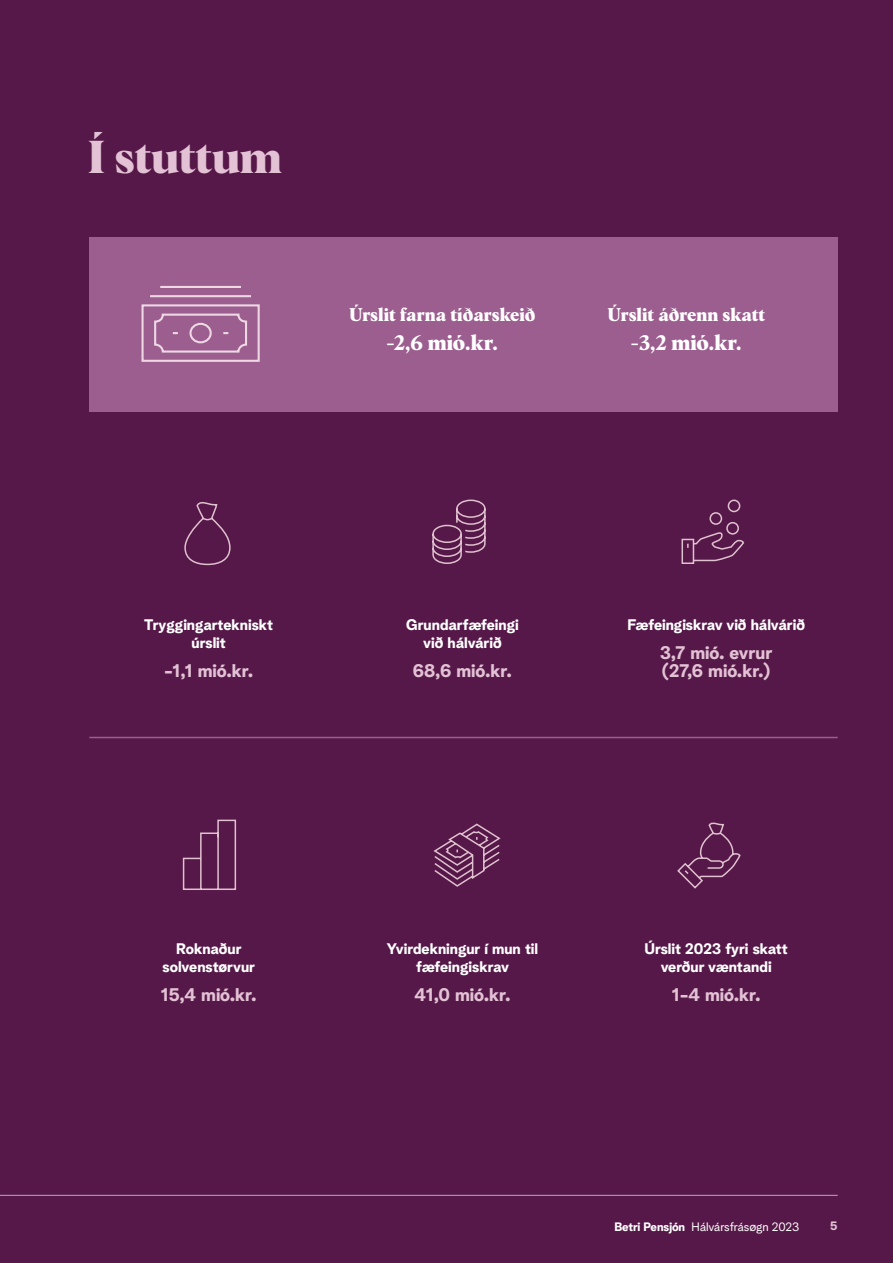
<style>
.page{position:relative;width:893px;height:1263px;background:#561848}
.page>*{position:absolute;margin:0;border:0;box-sizing:border-box;transform-origin:0 0}
.new_Tab_Stor_yvirskrift{font:700 45px "Albra";color:#e3c2d5}
.new_tekst_bullets{font:700 21px "Albra Text";color:#fff}
.I_stuttum_y{font:700 18px/18px "Albra Grotesk";color:#e3c2d5}
.new_tekst_bullets-2{font:700 18px "Albra Text";letter-spacing:-.005em;color:#fff}
.I_stuttum_y-2{font:700 15px/18px "Albra Grotesk";color:#fff;text-align:center}
.t1{font:12px "Albra Grotesk";letter-spacing:-.01em;color:#fff}
.t2{font:700 12px "Albra Grotesk";color:#e3c2d5}
.s1{font-weight:700}
</style>
<div class="page">
<div style="left:89px;top:237px;width:749px;height:174px;background:#9c5d8f"></div>
<svg style="left:432px;top:499px;width:54px;height:65px"></svg>
<svg style="left:681px;top:499px;width:64px;height:65px"></svg>
<svg style="left:433px;top:823px;width:68px;height:64px"></svg>
<svg style="left:677px;top:822px;width:64px;height:67px"></svg>
<svg style="left:182px;top:819px;width:55px;height:71px"></svg>
<svg style="left:141px;top:285px;width:119px;height:77px"></svg>
<hr style="left:89px;top:737px;width:749px;height:1px;background:#9c5d8f">
<svg style="left:184px;top:502px;width:47px;height:64px"></svg>
<hr style="left:0;top:1195px;width:838px;height:1px;background:#c3a2bf">
<p class="new_Tab_Stor_yvirskrift" style="left:88px;top:124px;width:196px">Í stuttum</p>
<p class="new_tekst_bullets-2" style="left:349px;top:301px;width:188px">Úrslit farna tíðarskeið</p>
<p class="new_tekst_bullets" style="left:387px;top:327px;width:113px">-2,6 mió.kr.</p>
<p class="new_tekst_bullets-2" style="left:608px;top:301px;width:159px">Úrslit áðrenn skatt</p>
<p class="new_tekst_bullets" style="left:631px;top:327px;width:112px">-3,2 mió.kr.</p>
<p class="I_stuttum_y-2" style="left:144px;top:614px;width:130px">Tryggingartekniskt</p>
<p class="I_stuttum_y-2" style="left:192px;top:632px;width:36px">úrslit</p>
<p class="I_stuttum_y" style="left:164px;top:659px;width:90px">-1,1 mió.kr.</p>
<p class="I_stuttum_y-2" style="left:176px;top:938px;width:67px">Roknaður</p>
<p class="I_stuttum_y-2" style="left:162px;top:956px;width:94px">solvenstørvur</p>
<p class="I_stuttum_y" style="left:161px;top:983px;width:97px">15,4 mió.kr.</p>
<p class="I_stuttum_y-2" style="left:406px;top:614px;width:114px">Grundarfæfeingi</p>
<p class="I_stuttum_y-2" style="left:423px;top:632px;width:80px">við hálvárið</p>
<p class="I_stuttum_y" style="left:413px;top:659px;width:100px">68,6 mió.kr.</p>
<p class="I_stuttum_y-2" style="left:627px;top:614px;width:179px">Fæfeingiskrav við hálvárið</p>
<p class="I_stuttum_y" style="left:660px;top:641px;width:114px">3,7 mió. evrur (27,6 mió.kr.)</p>
<p class="I_stuttum_y-2" style="left:387px;top:938px;width:153px">Yvirdekningur í mun til fæfeingiskrav</p>
<p class="I_stuttum_y" style="left:414px;top:983px;width:98px">41,0 mió.kr.</p>
<p class="I_stuttum_y-2" style="left:644px;top:938px;width:145px">Úrslit 2023 fyri skatt</p>
<p class="I_stuttum_y-2" style="left:661px;top:956px;width:112px">verður væntandi</p>
<p class="I_stuttum_y" style="left:672px;top:983px;width:90px">1-4 mió.kr.</p>
<p class="t1" style="left:614px;top:1218px;width:186px"><span class="s1">Betri Pensjón</span> Hálvársfrásøgn 2023</p>
<p class="t2" style="left:830px;top:1216px;width:9px">5</p>
</div>
